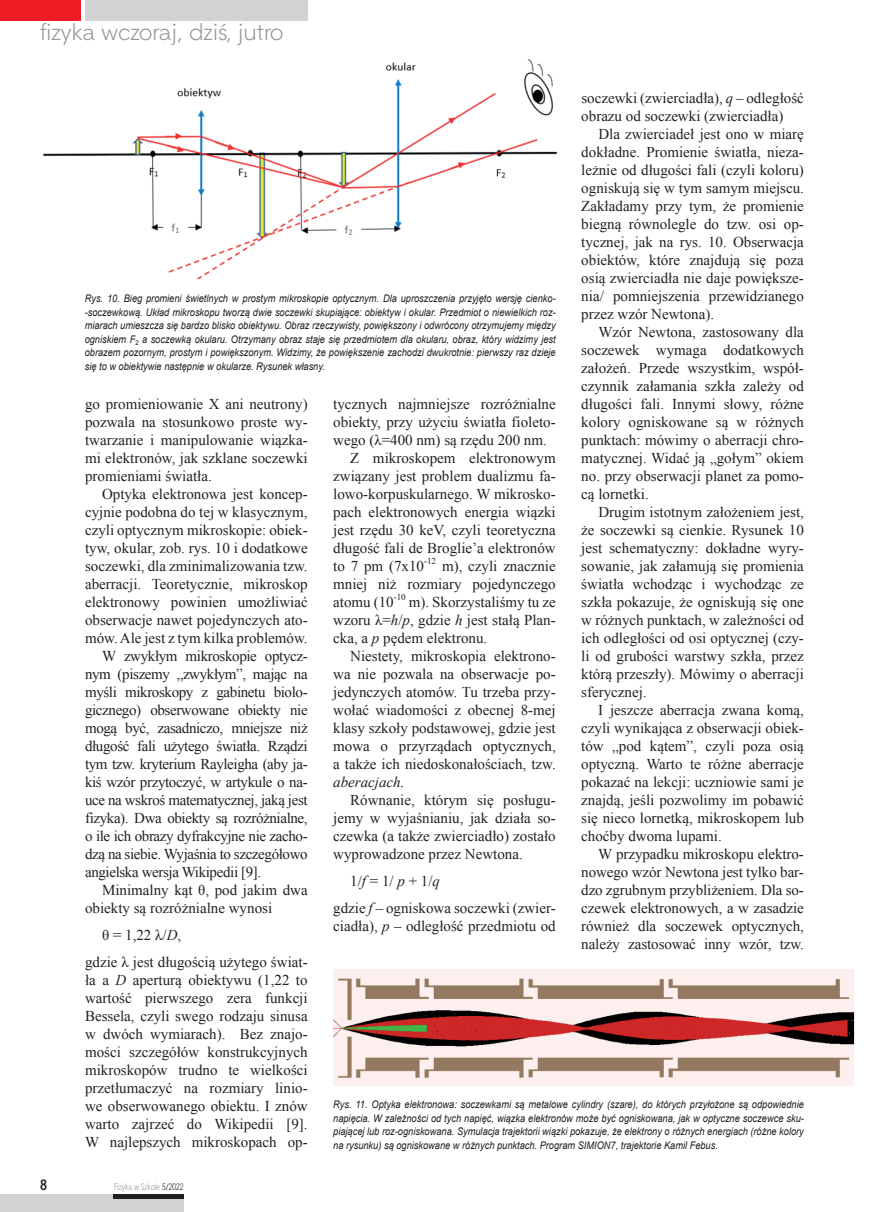
<style>
.page{position:relative;width:872px;height:1212px;background:#fff}
.page>*{position:absolute;margin:0;border:0;box-sizing:border-box;transform-origin:0 0}
.t1{font:22.5px "Straight EFN";color:#939598}
.t2{font:15px/18px "Times New Roman";color:#231f20;text-align:justify}
.t3{font:15px "Times New Roman";letter-spacing:-.025em;color:#231f20}
.t4{font:italic 15px "Times New Roman";color:#231f20}
.t5{font:700 15px "Aerton Cnd EFN";color:#231f20}
.t6{font:italic 10.5px/13.5px "Arial";color:#231f20;text-align:justify;scale:.88 1}
.t7{font:9px "Straight Cnd EFN";color:#939598}
.t8{font:9px "Times New Roman";color:#231f20}
.s1{font-style:italic}
.s2{color:#231f20}
</style>
<div class="page">
<div style="left:0;top:0;width:81px;height:21px;background:#ee1d23"></div>
<div style="left:85px;top:0;width:223px;height:21px;background:#d1d2d4"></div>
<div style="left:0;top:1194px;width:184px;height:18px;background:#d1d2d4"></div>
<hr style="left:113px;top:1194px;width:71px;height:4px;background:#231f20">
<img style="left:42px;top:59px;width:515px;height:220px">
<img style="left:333px;top:969px;width:521px;height:116px">
<h1 class="t1" style="left:40px;top:18px;width:245px">fizyka wczoraj, dziś, jutro</h1>
<p class="t2" style="left:581px;top:89px;width:224px">soczewki (zwierciadła), <span class="s1">q</span> – odległość obrazu od soczewki (zwierciadła)</p>
<p class="t2" style="left:581px;top:125px;width:224px;text-indent:17px">Dla zwierciadeł jest ono w miarę dokładne. Promienie światła, nieza&shy;leżnie od długości fali (czyli koloru) ogniskują się w tym samym miejscu.<br>Zakładamy przy tym, że promienie biegną równolegle do tzw. osi op&shy;tycznej, jak na rys. 10. Obserwacja obiektów, które znajdują się poza osią zwierciadła nie daje powiększe&shy;nia/ pomniejszenia przewidzianego przez wzór Newtona).</p>
<p class="t2" style="left:581px;top:323px;width:224px;text-indent:17px">Wzór Newtona, zastosowany dla soczewek wymaga dodatkowych założeń. Przede wszystkim, współ&shy;czynnik załamania szkła zależy od długości fali. Innymi słowy, różne kolory ogniskowane są w różnych punktach: mówimy o aberracji chro&shy;matycznej. Widać ją „gołym” okiem no. przy obserwacji planet za pomo&shy;cą lornetki.</p>
<p class="t2" style="left:581px;top:503px;width:224px;text-indent:17px">Drugim istotnym założeniem jest, że soczewki są cienkie. Rysunek 10 jest schematyczny: dokładne wyry&shy;sowanie, jak załamują się promienia światła wchodząc i wychodząc ze szkła pokazuje, że ogniskują się one w różnych punktach, w zależności od ich odległości od osi optycznej (czy&shy;li od grubości warstwy szkła, przez którą przeszły). Mówimy o aberracji sferycznej.</p>
<p class="t2" style="left:581px;top:701px;width:224px;text-indent:17px">I jeszcze aberracja zwana komą, czyli wynikająca z obserwacji obiek&shy;tów „pod kątem”, czyli poza osią optyczną. Warto te różne aberracje pokazać na lekcji: uczniowie sami je znajdą, jeśli pozwolimy im pobawić się nieco lornetką, mikroskopem lub choćby dwoma lupami.</p>
<p class="t2" style="left:581px;top:845px;width:224px;text-indent:17px">W przypadku mikroskopu elektro&shy;nowego wzór Newtona jest tylko bar&shy;dzo zgrubnym przybliżeniem. Dla so&shy;czewek elektronowych, a w zasadzie również dla soczewek optycznych, należy zastosować inny wzór, tzw.</p>
<p class="t6" style="left:85px;top:292px;width:537px">Rys. 10. Bieg promieni świetlnych w prostym mikroskopie optycznym. Dla uproszczenia przyjęto wersję cienko--soczewkową. Układ mikroskopu tworzą dwie soczewki skupiające: obiektyw i okular. Przedmiot o niewielkich roz&shy;miarach umieszcza się bardzo blisko obiektywu. Obraz rzeczywisty, powiększony i odwrócony otrzymujemy między ogniskiem F<sub>2</sub> a soczewką okularu. Otrzymany obraz staje się przedmiotem dla okularu, obraz, który widzimy jest obrazem pozornym, prostym i powiększonym. Widzimy, że powiększenie zachodzi dwukrotnie: pierwszy raz dzieje się to w obiektywie następnie w okularze. Rysunek własny.</p>
<p class="t2" style="left:333px;top:395px;width:224px">tycznych najmniejsze rozróżnialne</p>
<p class="t2" style="left:333px;top:413px;width:224px">obiekty, przy użyciu światła fioleto-</p>
<p class="t2" style="left:333px;top:431px;width:215px">wego (λ=400 nm) są rzędu 200 nm.</p>
<p class="t2" style="left:350px;top:449px;width:207px">Z mikroskopem elektronowym</p>
<p class="t2" style="left:333px;top:467px;width:224px">związany jest problem dualizmu fa-</p>
<p class="t2" style="left:333px;top:485px;width:224px">lowo-korpuskularnego. W mikrosko-</p>
<p class="t2" style="left:333px;top:503px;width:224px">pach elektronowych energia wiązki</p>
<p class="t2" style="left:333px;top:521px;width:224px">jest rzędu 30 keV, czyli teoretyczna</p>
<p class="t2" style="left:333px;top:539px;width:224px">długość fali de Broglie’a elektronów</p>
<p class="t2" style="left:333px;top:557px;width:92px">to 7 pm (7x10</p>
<p class="t2" style="left:85px;top:395px;width:224px">go promieniowanie X ani neutrony) pozwala na stosunkowo proste wy&shy;twarzanie i manipulowanie wiązka&shy;mi elektronów, jak szklane soczewki promieniami światła.</p>
<p class="t2" style="left:102px;top:485px;width:207px">Optyka elektronowa jest koncep-</p>
<p class="t2" style="left:85px;top:503px;width:224px">cyjnie podobna do tej w klasycznym,</p>
<p class="t2" style="left:85px;top:521px;width:224px">czyli optycznym mikroskopie: obiek-</p>
<p class="t2" style="left:85px;top:539px;width:224px">tyw, okular, zob. rys. 10 i dodatkowe</p>
<p class="t2" style="left:85px;top:557px;width:224px">soczewki, dla zminimalizowania tzw.</p>
<p class="t2" style="left:85px;top:575px;width:224px">aberracji. Teoretycznie, mikroskop</p>
<p class="t2" style="left:85px;top:593px;width:224px">elektronowy powinien umożliwiać</p>
<p class="t2" style="left:85px;top:611px;width:224px">obserwacje nawet pojedynczych ato-</p>
<p class="t2" style="left:85px;top:629px;width:224px">mów. Ale jest z tym kilka problemów.</p>
<p class="t3" style="left:102px;top:646px;width:207px">W zwykłym mikroskopie optycz-</p>
<p class="t3" style="left:85px;top:664px;width:224px">nym (piszemy „zwykłym”, mając na</p>
<p class="t3" style="left:85px;top:682px;width:224px">myśli mikroskopy z gabinetu biolo-</p>
<p class="t3" style="left:85px;top:700px;width:224px">gicznego) obserwowane obiekty nie</p>
<p class="t3" style="left:85px;top:718px;width:224px">mogą być, zasadniczo, mniejsze niż</p>
<p class="t3" style="left:85px;top:736px;width:224px">długość fali użytego światła. Rządzi</p>
<p class="t3" style="left:85px;top:754px;width:224px">tym tzw. kryterium Rayleigha (aby ja-</p>
<p class="t3" style="left:85px;top:772px;width:224px">kiś wzór przytoczyć, w artykule o na-</p>
<p class="t3" style="left:85px;top:790px;width:224px">uce na wskroś matematycznej, jaką jest</p>
<p class="t3" style="left:85px;top:808px;width:224px">fizyka). Dwa obiekty są rozróżnialne,</p>
<p class="t3" style="left:85px;top:826px;width:224px">o ile ich obrazy dyfrakcyjne nie zacho-</p>
<p class="t3" style="left:85px;top:844px;width:224px">dzą na siebie. Wyjaśnia to szczegółowo</p>
<p class="t3" style="left:85px;top:862px;width:178px">angielska wersja Wikipedii [9].</p>
<p class="t2" style="left:102px;top:881px;width:207px">Minimalny kąt θ, pod jakim dwa</p>
<p class="t2" style="left:85px;top:899px;width:189px">obiekty są rozróżnialne wynosi</p>
<p class="t2" style="left:85px;top:921px;width:224px;line-height:27.5px;text-indent:17px">θ = 1,22 λ/<span class="s1">D</span>,<br>gdzie λ jest długością użytego świat-</p>
<p class="t2" style="left:85px;top:971px;width:224px">ła a <span class="s1">D</span> aperturą obiektywu (1,22 to wartość pierwszego zera funkcji Bessela, czyli swego rodzaju sinusa w dwóch wymiarach). Bez znajo&shy;mości szczegółów konstrukcyjnych mikroskopów trudno te wielkości przetłumaczyć na rozmiary linio&shy;we obserwowanego obiektu. I znów warto zajrzeć do Wikipedii [9].<br>W najlepszych mikroskopach op-</p>
<p class="t8" style="left:424px;top:554px;width:13px">-12</p>
<p class="t2" style="left:333px;top:557px;width:224px;text-indent:109px">m), czyli znacznie mniej niż rozmiary pojedynczego atomu (10</p>
<p class="t8" style="left:394px;top:590px;width:13px">-10</p>
<p class="t2" style="left:333px;top:593px;width:224px;text-indent:76px">m). Skorzystaliśmy tu ze wzoru λ=<span class="s1">h</span>/<span class="s1">p</span>, gdzie <span class="s1">h</span> jest stałą Plan&shy;cka, a <span class="s1">p</span> pędem elektronu.</p>
<p class="t2" style="left:333px;top:647px;width:224px;text-indent:17px">Niestety, mikroskopia elektrono&shy;wa nie pozwala na obserwacje po&shy;jedynczych atomów. Tu trzeba przy&shy;wołać wiadomości z obecnej 8-mej klasy szkoły podstawowej, gdzie jest mowa o przyrządach optycznych, a także ich niedoskonałościach, tzw.</p>
<p class="t4" style="left:333px;top:772px;width:73px">aberacjach.</p>
<p class="t2" style="left:333px;top:791px;width:224px;text-indent:17px">Równanie, którym się posługu&shy;jemy w wyjaśnianiu, jak działa so&shy;czewka (a także zwierciadło) zostało wyprowadzone przez Newtona.</p>
<p class="t2" style="left:333px;top:867px;width:224px;line-height:27.5px;text-indent:17px">1/<span class="s1">f</span> = 1/ <span class="s1">p</span> + 1/<span class="s1">q<br></span>gdzie <span class="s1">f</span> – ogniskowa soczewki (zwier-</p>
<p class="t2" style="left:333px;top:917px;width:224px">ciadła), <span class="s1">p</span> – odległość przedmiotu od</p>
<p class="t6" style="left:333px;top:1098px;width:536px">Rys. 11. Optyka elektronowa: soczewkami są metalowe cylindry (szare), do których przyłożone są odpowiednie napięcia. W zależności od tych napięć, wiązka elektronów może być ogniskowana, jak w optyczne soczewce sku&shy;piającej lub roz-ogniskowana. Symulacja trajektorii wiązki pokazuje, że elektrony o różnych energiach (różne kolory na rysunku) są ogniskowane w różnych punktach. Program SIMION7, trajektorie Kamil Febus.</p>
<p class="t5" style="left:40px;top:1176px;width:8px">8</p>
<p class="t7" style="left:114px;top:1182px;width:71px">Fizyka w Szkole <span class="s2">5/2022</span></p>
</div>
